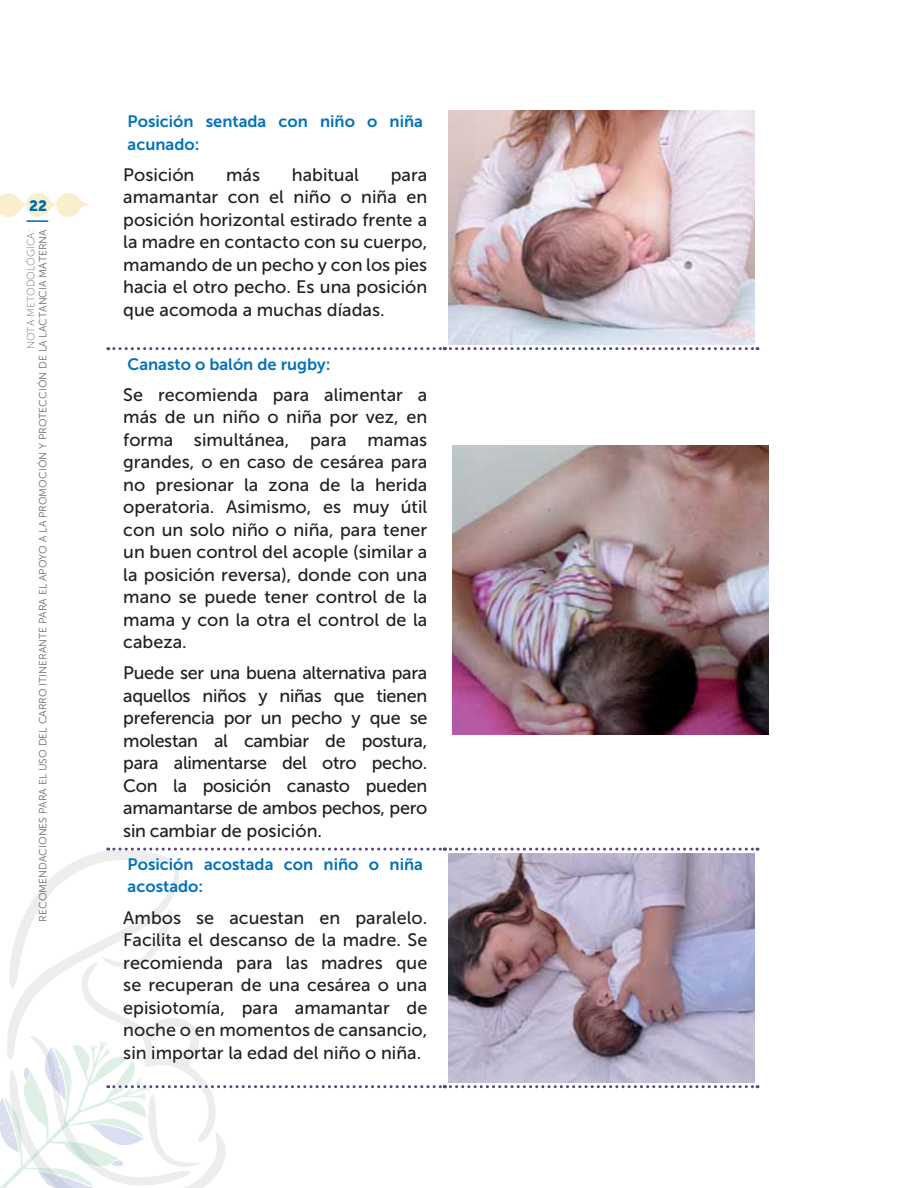
<style>
.page{position:relative;width:918px;height:1188px;background:#fff}
.page>*{position:absolute;margin:0;border:0;box-sizing:border-box;transform-origin:0 0}
.t1{font:18px/22.5px "Museo Sans 500";color:#231f20;text-align:justify}
.t2{font:16.5px/22.5px "Museo Sans 700";color:#0472ba}
.t3{font:15px "Museo Sans 900";color:#0069af}
.t4{font:10.5px "Museo Sans 300";color:#686a6c}
.t5{font:10.5px "Museo Sans 100";color:#686a6c}
</style>
<div class="page">
<svg style="left:0;top:193px;width:88px;height:24px"></svg>
<hr style="left:27px;top:220px;width:21px;height:2px;background:#006cb6">
<svg style="left:108px;top:347px;width:650px;height:3px"></svg>
<svg style="left:0;top:848px;width:758px;height:340px"></svg>
<img style="left:449px;top:111px;width:305px;height:233px">
<img style="left:453px;top:445px;width:316px;height:290px">
<img style="left:449px;top:853px;width:305px;height:229px">
<p class="t3" style="left:29px;top:197px;width:20px">22</p>
<p class="t5" style="left:25px;top:349px;width:121px;rotate:-90deg">NOTA METODOLÓGICA:</p>
<p class="t4" style="left:39px;top:922px;width:694px;rotate:-90deg">RECOMENDACIONES PARA EL USO DEL CARRO ITINERANTE PARA EL APOYO A LA PROMOCIÓN Y PROTECCIÓN DE LA LACTANCIA MATERNA</p>
<p class="t2" style="left:128px;top:112px;width:297px">Posición sentada con niño o niña acunado:</p>
<p class="t1" style="left:123px;top:165px;width:73px">Posición</p>
<p class="t1" style="left:226px;top:165px;width:36px">más</p>
<p class="t1" style="left:292px;top:165px;width:69px">habitual</p>
<p class="t1" style="left:123px;top:165px;width:306px;text-indent:267px">para amamantar con el niño o niña en posición horizontal estirado frente a la madre en contacto con su cuerpo, mamando de un pecho y con los pies hacia el otro pecho. Es una posición que acomoda a muchas díadas.</p>
<p class="t2" style="left:128px;top:354px;width:205px">Canasto o balón de rugby:</p>
<p class="t1" style="left:123px;top:385px;width:306px">Se recomienda para alimentar a más de un niño o niña por vez, en forma simultánea, para mamas grandes, o en caso de cesárea para no presionar la zona de la herida operatoria. Asimismo, es muy útil con un solo niño o niña, para tener un buen control del acople (similar a la posición reversa), donde con una mano se puede tener control de la mama y con la otra el control de la cabeza.</p>
<p class="t1" style="left:123px;top:663px;width:306px">Puede ser una buena alternativa para aquellos niños y niñas que tienen preferencia por un pecho y que se molestan al cambiar de postura, para alimentarse del otro pecho.<br>Con la posición canasto pueden amamantarse de ambos pechos, pero sin cambiar de posición.</p>
<p class="t2" style="left:128px;top:855px;width:297px">Posición acostada con niño o niña acostado:</p>
<p class="t1" style="left:123px;top:908px;width:306px">Ambos se acuestan en paralelo.<br>Facilita el descanso de la madre. Se recomienda para las madres que se recuperan de una cesárea o una episiotomía, para amamantar de noche o en momentos de cansancio, sin importar la edad del niño o niña.</p>
</div>
